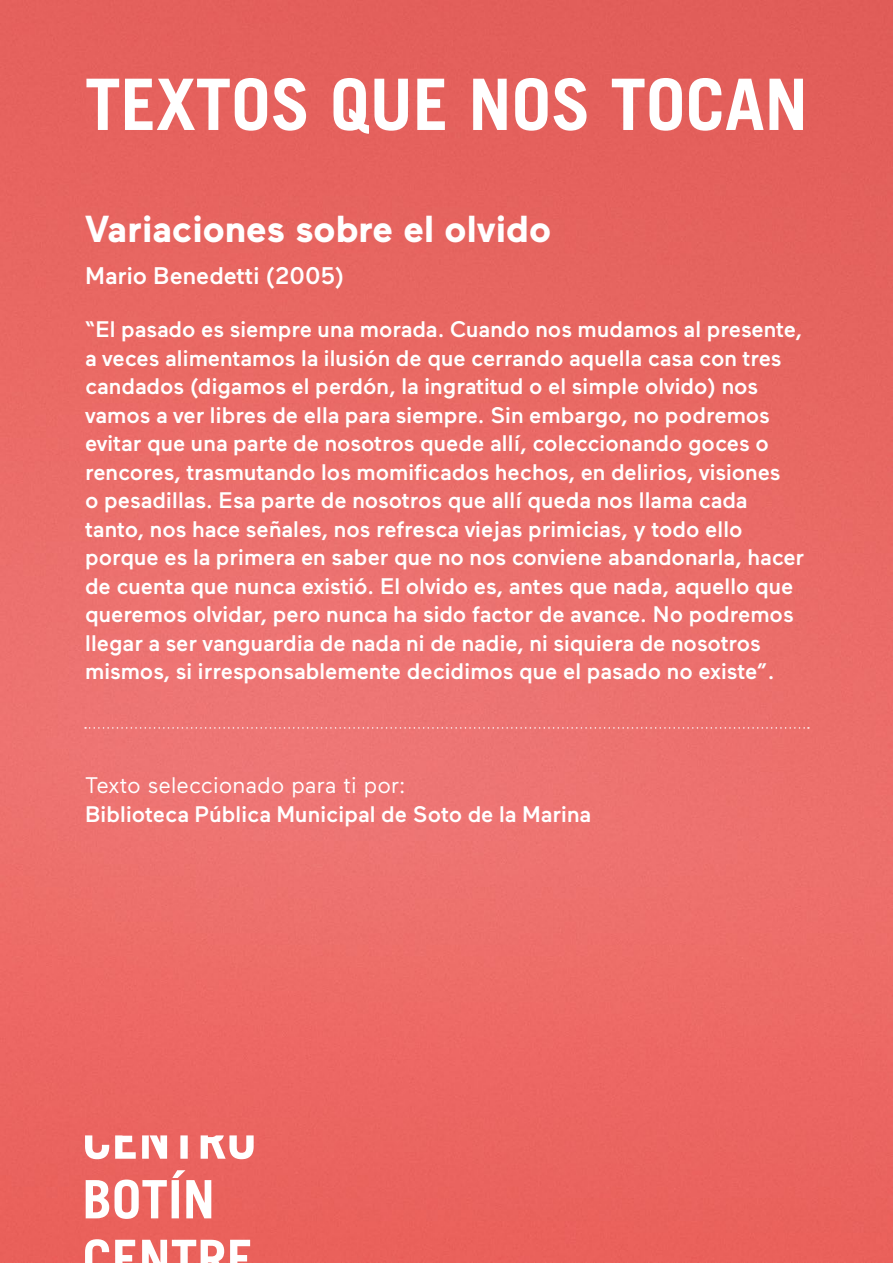
<style>
.page{position:relative;width:893px;height:1263px;background:#fff}
.page>*{position:absolute;margin:0;border:0;box-sizing:border-box;transform-origin:0 0}
.t1{font:700 71.1px "Trade Gothic LT Std";color:#fff}
.t2{font:700 37.5px "Maax";color:#fff}
.t3{font:500 24px "Maax";color:#fff}
.t4{font:500 22.5px/28.5px "Maax";color:#fff}
.t5{font:22.5px "Maax";color:#fff}
</style>
<div class="page">
<img style="left:0;top:0;width:893px;height:1263px">
<svg style="left:85px;top:1135px;width:169px;height:128px"></svg>
<svg style="left:85px;top:727px;width:724px;height:2px"></svg>
<h1 class="t1" style="left:85px;top:61px;width:724px">TEXTOS QUE NOS TOCAN</h1>
<h2 class="t2" style="left:85px;top:208px;width:468px">Variaciones sobre el olvido</h2>
<p class="t3" style="left:85px;top:262px;width:261px">Mario Benedetti (2005)</p>
<p class="t4" style="left:85px;top:315px;width:721px">“El pasado es siempre una morada. Cuando nos mudamos al presente, a veces alimentamos la ilusión de que cerrando aquella casa con tres candados (digamos el perdón, la ingratitud o el simple olvido) nos vamos a ver libres de ella para siempre. Sin embargo, no podremos evitar que una parte de nosotros quede allí, coleccionando goces o rencores, trasmutando los momificados hechos, en delirios, visiones<br>o pesadillas. Esa parte de nosotros que allí queda nos llama cada tanto, nos hace señales, nos refresca viejas primicias, y todo ello porque es la primera en saber que no nos conviene abandonarla, hacer de cuenta que nunca existió. El olvido es, antes que nada, aquello que queremos olvidar, pero nunca ha sido factor de avance. No podremos llegar a ser vanguardia de nada ni de nadie, ni siquiera de nosotros mismos, si irresponsablemente decidimos que el pasado no existe”.</p>
<p class="t5" style="left:85px;top:773px;width:322px">Texto seleccionado para ti por:</p>
<p class="t4" style="left:85px;top:800px;width:508px">Biblioteca Pública Municipal de Soto de la Marina</p>
</div>
